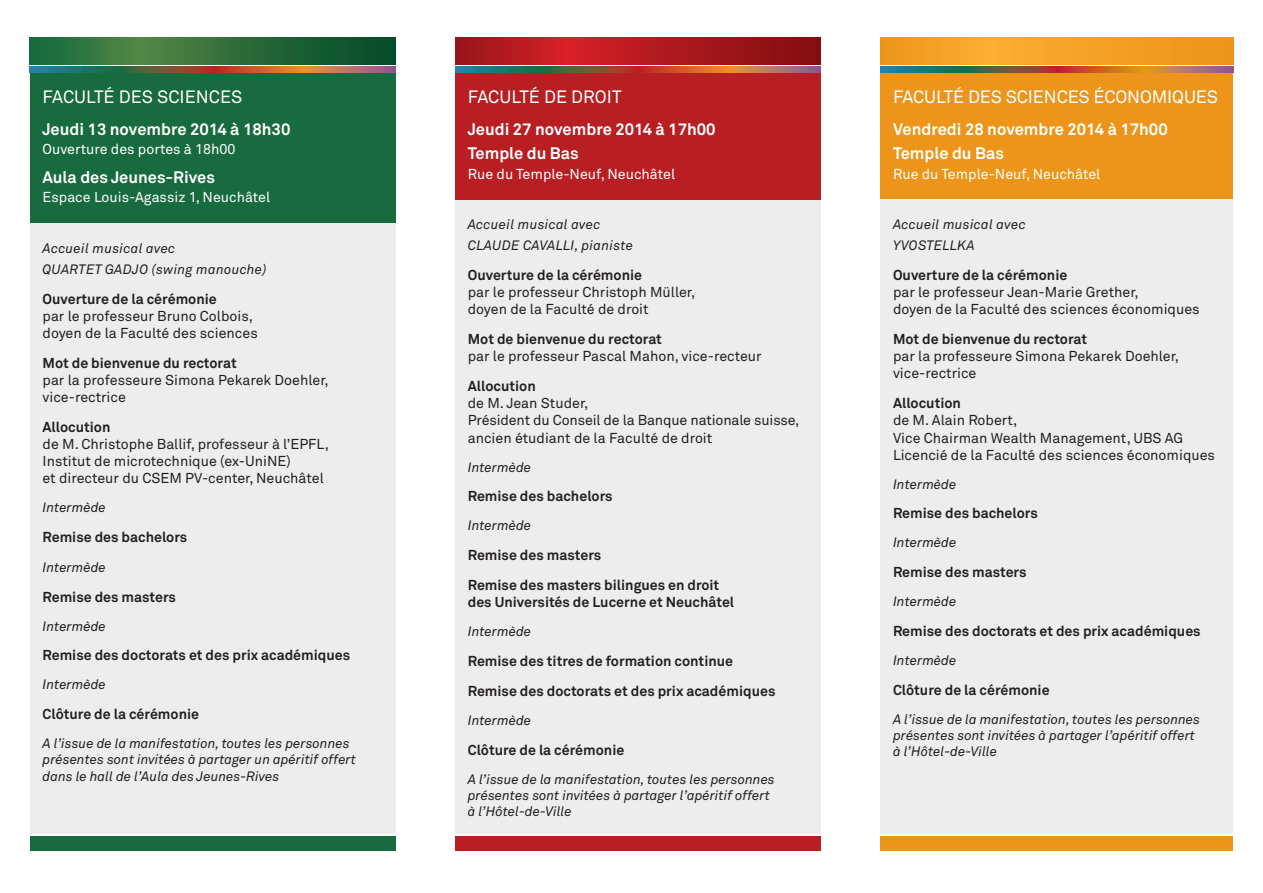
<style>
.page{position:relative;width:1263px;height:893px;background:#fff}
.page>*{position:absolute;margin:0;border:0;box-sizing:border-box;transform-origin:0 0}
.t1{font:17.7px "Akkurat";letter-spacing:-.01em;color:#fff}
.t2{font:700 16.5px/24px "Akkurat";color:#fff}
.t3{font:14.25px/17.1px "Akkurat";color:#231f20}
.t4{font:700 14.25px/29.8px "Akkurat";color:#231f20}
.t5{font:14.25px "Akkurat";color:#fff}
.t6{font:italic 13.5px/16.2px "Akkurat";color:#231f20}
.t7{font:italic 13.5px/21.3px "Akkurat";letter-spacing:.02em;color:#231f20}
</style>
<div class="page">
<div style="left:30px;top:201px;width:365px;height:632px;background:#ededed"></div>
<div style="left:880px;top:190px;width:353px;height:643px;background:#ededed"></div>
<div style="left:30px;top:69px;width:365px;height:154px;background:#176b3e"></div>
<svg style="left:30px;top:37px;width:365px;height:27px"></svg>
<svg style="left:30px;top:67px;width:91px;height:6px"></svg>
<svg style="left:121px;top:67px;width:92px;height:6px"></svg>
<svg style="left:213px;top:67px;width:91px;height:6px"></svg>
<svg style="left:304px;top:67px;width:91px;height:6px"></svg>
<div style="left:30px;top:836px;width:365px;height:14px;background:#176b3e"></div>
<div style="left:880px;top:69px;width:353px;height:130px;background:#ec951a"></div>
<svg style="left:880px;top:37px;width:353px;height:27px"></svg>
<svg style="left:880px;top:67px;width:88px;height:6px"></svg>
<svg style="left:968px;top:67px;width:89px;height:6px"></svg>
<svg style="left:1057px;top:67px;width:88px;height:6px"></svg>
<svg style="left:1145px;top:67px;width:88px;height:6px"></svg>
<div style="left:880px;top:836px;width:353px;height:14px;background:#ec951a"></div>
<div style="left:455px;top:189px;width:366px;height:644px;background:#ededed"></div>
<div style="left:455px;top:70px;width:366px;height:130px;background:#b81f23"></div>
<svg style="left:455px;top:37px;width:366px;height:27px"></svg>
<svg style="left:455px;top:66px;width:91px;height:7px"></svg>
<svg style="left:546px;top:66px;width:92px;height:7px"></svg>
<svg style="left:638px;top:66px;width:91px;height:7px"></svg>
<svg style="left:729px;top:66px;width:92px;height:7px"></svg>
<div style="left:455px;top:836px;width:366px;height:14px;background:#b81f23"></div>
<p class="t1" style="left:43px;top:86px;width:201px">FACULTÉ DES SCIENCES</p>
<p class="t2" style="left:43px;top:118px;width:249px">Jeudi 13 novembre 2014 à 18h30</p>
<p class="t5" style="left:43px;top:141px;width:194px">Ouverture des portes à 18h00</p>
<p class="t2" style="left:43px;top:165px;width:174px">Aula des Jeunes-Rives</p>
<p class="t5" style="left:43px;top:189px;width:229px">Espace Louis-Agassiz 1, Neuchâtel</p>
<p class="t7" style="left:43px;top:238px;width:225px">Accueil musical avec<br>QUARTET GADJO (swing manouche)</p>
<p class="t4" style="left:43px;top:284px;width:176px">Ouverture de la cérémonie</p>
<p class="t3" style="left:43px;top:308px;width:217px">par le professeur Bruno Colbois, doyen de la Faculté des sciences</p>
<p class="t4" style="left:43px;top:348px;width:196px">Mot de bienvenue du rectorat</p>
<p class="t3" style="left:43px;top:372px;width:288px">par la professeure Simona Pekarek Doehler, vice-rectrice</p>
<p class="t4" style="left:43px;top:412px;width:69px">Allocution</p>
<p class="t3" style="left:43px;top:436px;width:288px">de M. Christophe Ballif, professeur à l’EPFL,<br>Institut de microtechnique (ex-UniNE)<br>et directeur du CSEM PV-center, Neuchâtel</p>
<p class="t6" style="left:43px;top:500px;width:65px">Intermède</p>
<p class="t4" style="left:43px;top:522px;width:146px">Remise des bachelors</p>
<p class="t6" style="left:43px;top:559px;width:65px">Intermède</p>
<p class="t4" style="left:43px;top:582px;width:135px">Remise des masters</p>
<p class="t6" style="left:43px;top:618px;width:65px">Intermède</p>
<p class="t4" style="left:43px;top:641px;width:309px">Remise des doctorats et des prix académiques</p>
<p class="t6" style="left:43px;top:677px;width:65px">Intermède</p>
<p class="t4" style="left:43px;top:699px;width:158px">Clôture de la cérémonie</p>
<p class="t6" style="left:43px;top:736px;width:315px">A l’issue de la manifestation, toutes les personnes présentes sont invitées à partager un apéritif offert dans le hall de l’Aula des Jeunes-Rives</p>
<p class="t1" style="left:468px;top:86px;width:155px">FACULTÉ DE DROIT</p>
<p class="t2" style="left:468px;top:118px;width:249px">Jeudi 27 novembre 2014 à 17h00<br>Temple du Bas</p>
<p class="t5" style="left:468px;top:165px;width:209px">Rue du Temple-Neuf, Neuchâtel</p>
<p class="t7" style="left:468px;top:214px;width:167px">Accueil musical avec<br>CLAUDE CAVALLI, pianiste</p>
<p class="t4" style="left:468px;top:260px;width:176px">Ouverture de la cérémonie</p>
<p class="t3" style="left:468px;top:284px;width:229px">par le professeur Christoph Müller, doyen de la Faculté de droit</p>
<p class="t4" style="left:468px;top:324px;width:196px">Mot de bienvenue du rectorat</p>
<p class="t3" style="left:468px;top:348px;width:295px">par le professeur Pascal Mahon, vice-recteur</p>
<p class="t4" style="left:468px;top:371px;width:69px">Allocution</p>
<p class="t3" style="left:468px;top:395px;width:333px">de M. Jean Studer,<br>Président du Conseil de la Banque nationale suisse, ancien étudiant de la Faculté de droit</p>
<p class="t6" style="left:468px;top:459px;width:65px">Intermède</p>
<p class="t4" style="left:468px;top:481px;width:146px">Remise des bachelors</p>
<p class="t6" style="left:468px;top:518px;width:65px">Intermède</p>
<p class="t4" style="left:468px;top:540px;width:253px">Remise des masters<br>Remise des masters bilingues en droit</p>
<p class="t4" style="left:468px;top:587px;width:268px">des Universités de Lucerne et Neuchâtel</p>
<p class="t6" style="left:468px;top:624px;width:65px">Intermède</p>
<p class="t4" style="left:468px;top:646px;width:309px">Remise des titres de formation continue<br>Remise des doctorats et des prix académiques</p>
<p class="t6" style="left:468px;top:712px;width:65px">Intermède</p>
<p class="t4" style="left:468px;top:735px;width:158px">Clôture de la cérémonie</p>
<p class="t6" style="left:468px;top:771px;width:309px">A l’issue de la manifestation, toutes les personnes présentes sont invitées à partager l’apéritif offert à l’Hôtel-de-Ville</p>
<p class="t1" style="left:893px;top:86px;width:326px">FACULTÉ DES SCIENCES ÉCONOMIQUES</p>
<p class="t2" style="left:893px;top:118px;width:276px">Vendredi 28 novembre 2014 à 17h00<br>Temple du Bas</p>
<p class="t5" style="left:893px;top:165px;width:209px">Rue du Temple-Neuf, Neuchâtel</p>
<p class="t7" style="left:893px;top:214px;width:134px">Accueil musical avec<br>YVOSTELLKA</p>
<p class="t4" style="left:893px;top:260px;width:176px">Ouverture de la cérémonie</p>
<p class="t3" style="left:893px;top:284px;width:308px">par le professeur Jean-Marie Grether,<br>doyen de la Faculté des sciences économiques</p>
<p class="t4" style="left:893px;top:324px;width:196px">Mot de bienvenue du rectorat</p>
<p class="t3" style="left:893px;top:348px;width:288px">par la professeure Simona Pekarek Doehler, vice-rectrice</p>
<p class="t4" style="left:893px;top:388px;width:69px">Allocution</p>
<p class="t3" style="left:893px;top:412px;width:323px">de M. Alain Robert,<br>Vice Chairman Wealth Management, UBS AG<br>Licencié de la Faculté des sciences économiques</p>
<p class="t6" style="left:893px;top:476px;width:65px">Intermède</p>
<p class="t4" style="left:893px;top:499px;width:146px">Remise des bachelors</p>
<p class="t6" style="left:893px;top:535px;width:65px">Intermède</p>
<p class="t4" style="left:893px;top:557px;width:135px">Remise des masters</p>
<p class="t6" style="left:893px;top:594px;width:65px">Intermède</p>
<p class="t4" style="left:893px;top:616px;width:309px">Remise des doctorats et des prix académiques</p>
<p class="t6" style="left:893px;top:653px;width:65px">Intermède</p>
<p class="t4" style="left:893px;top:675px;width:158px">Clôture de la cérémonie</p>
<p class="t6" style="left:893px;top:711px;width:309px">A l’issue de la manifestation, toutes les personnes présentes sont invitées à partager l’apéritif offert à l’Hôtel-de-Ville</p>
</div>
